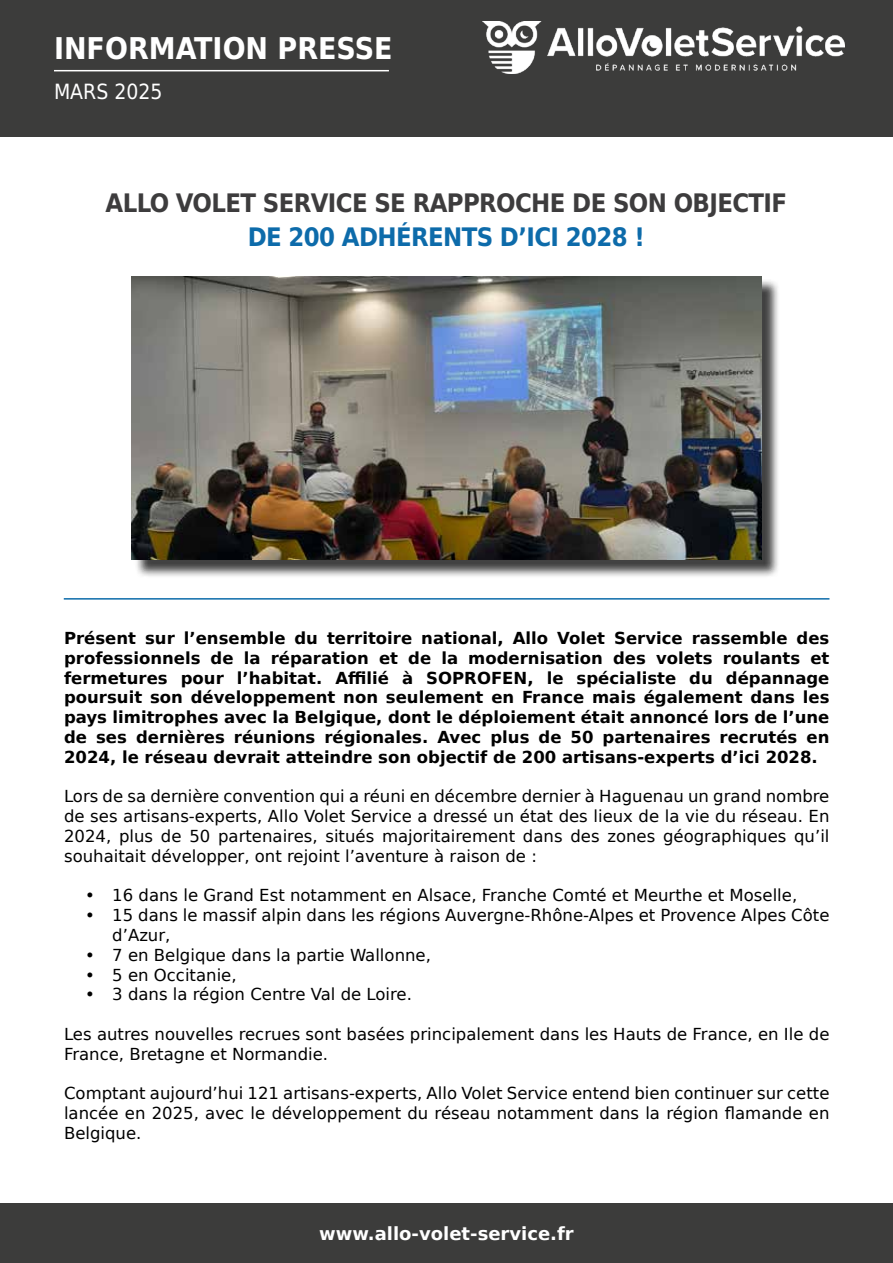
<style>
.page{position:relative;width:893px;height:1263px;background:#fff}
.page>*{position:absolute;margin:0;border:0;box-sizing:border-box;transform-origin:0 0}
.t1{font:700 30px "DejaVu Sans Condensed";color:#fff}
.t2{font:700 25.5px "DejaVu Sans Condensed";letter-spacing:-.025em;color:#3d3c3d}
.t3{font:700 25.5px "DejaVu Sans Condensed";letter-spacing:-.025em;color:#0d6baa}
.t4{font:21px "DejaVu Sans Condensed";color:#fff}
.t5{font:700 18px "DejaVu Sans";color:#fff}
.t6{font:16.5px/19.8px "DejaVu Sans";color:#000;text-align:justify}
.t7{font:700 16.5px/19.8px "DejaVu Sans";color:#000;text-align:justify}
</style>
<div class="page">
<div style="left:0;top:1203px;width:893px;height:60px;background:#3c3c3b"></div>
<div style="left:0;top:0;width:893px;height:136px;background:#3c3c3b"></div>
<hr style="left:54px;top:70px;width:335px;height:1px;background:#fff">
<hr style="left:64px;top:598px;width:765px;height:2px;background:#0d6baa">
<img style="left:482px;top:21px;width:362px;height:52px">
<div style="left:134px;top:279px;width:646px;height:299px;background:#000;opacity:.75"></div>
<img style="left:131px;top:276px;width:630px;height:284px">
<h1 class="t1" style="left:54px;top:24px;width:340px">INFORMATION PRESSE</h1>
<p class="t4" style="left:54px;top:74px;width:110px">MARS 2025</p>
<h2 class="t2" style="left:106px;top:182px;width:683px">ALLO VOLET SERVICE SE RAPPROCHE DE SON OBJECTIF</h2>
<h2 class="t3" style="left:248px;top:216px;width:399px">DE 200 ADHÉRENTS D’ICI 2028 !</h2>
<p class="t7" style="left:64px;top:628px;width:767px">Présent sur l’ensemble du territoire national, Allo Volet Service rassemble des professionnels de la réparation et de la modernisation des volets roulants et fermetures pour l’habitat. Affilié à SOPROFEN, le spécialiste du dépannage poursuit son développement non seulement en France mais également dans les pays limitrophes avec la Belgique, dont le déploiement était annoncé lors de l’une de ses dernières réunions régionales. Avec plus de 50 partenaires recrutés en 2024, le réseau devrait atteindre son objectif de 200 artisans-experts d’ici 2028.</p>
<p class="t6" style="left:64px;top:786px;width:767px">Lors de sa dernière convention qui a réuni en décembre dernier à Haguenau un grand nombre de ses artisans-experts, Allo Volet Service a dressé un état des lieux de la vie du réseau. En 2024, plus de 50 partenaires, situés majoritairement dans des zones géographiques qu’il souhaitait développer, ont rejoint l’aventure à raison de :</p>
<p class="t6" style="left:85px;top:885px;width:713px">• 16 dans le Grand Est notamment en Alsace, Franche Comté et Meurthe et Moselle,</p>
<p class="t6" style="left:112px;top:905px;width:719px;text-indent:-27px">• 15 dans le massif alpin dans les régions Auvergne-Rhône-Alpes et Provence Alpes Côte d’Azur,</p>
<p class="t6" style="left:85px;top:945px;width:347px">• 7 en Belgique dans la partie Wallonne,</p>
<p class="t6" style="left:85px;top:964px;width:153px">• 5 en Occitanie,</p>
<p class="t6" style="left:85px;top:984px;width:328px">• 3 dans la région Centre Val de Loire.</p>
<p class="t6" style="left:64px;top:1024px;width:767px">Les autres nouvelles recrues sont basées principalement dans les Hauts de France, en Ile de<br>France, Bretagne et Normandie.</p>
<p class="t6" style="left:64px;top:1083px;width:767px">Comptant aujourd’hui 121 artisans-experts, Allo Volet Service entend bien continuer sur cette lancée en 2025, avec le développement du réseau notamment dans la région flamande en Belgique.</p>
<p class="t5" style="left:319px;top:1219px;width:256px">www.allo-volet-service.fr</p>
</div>
